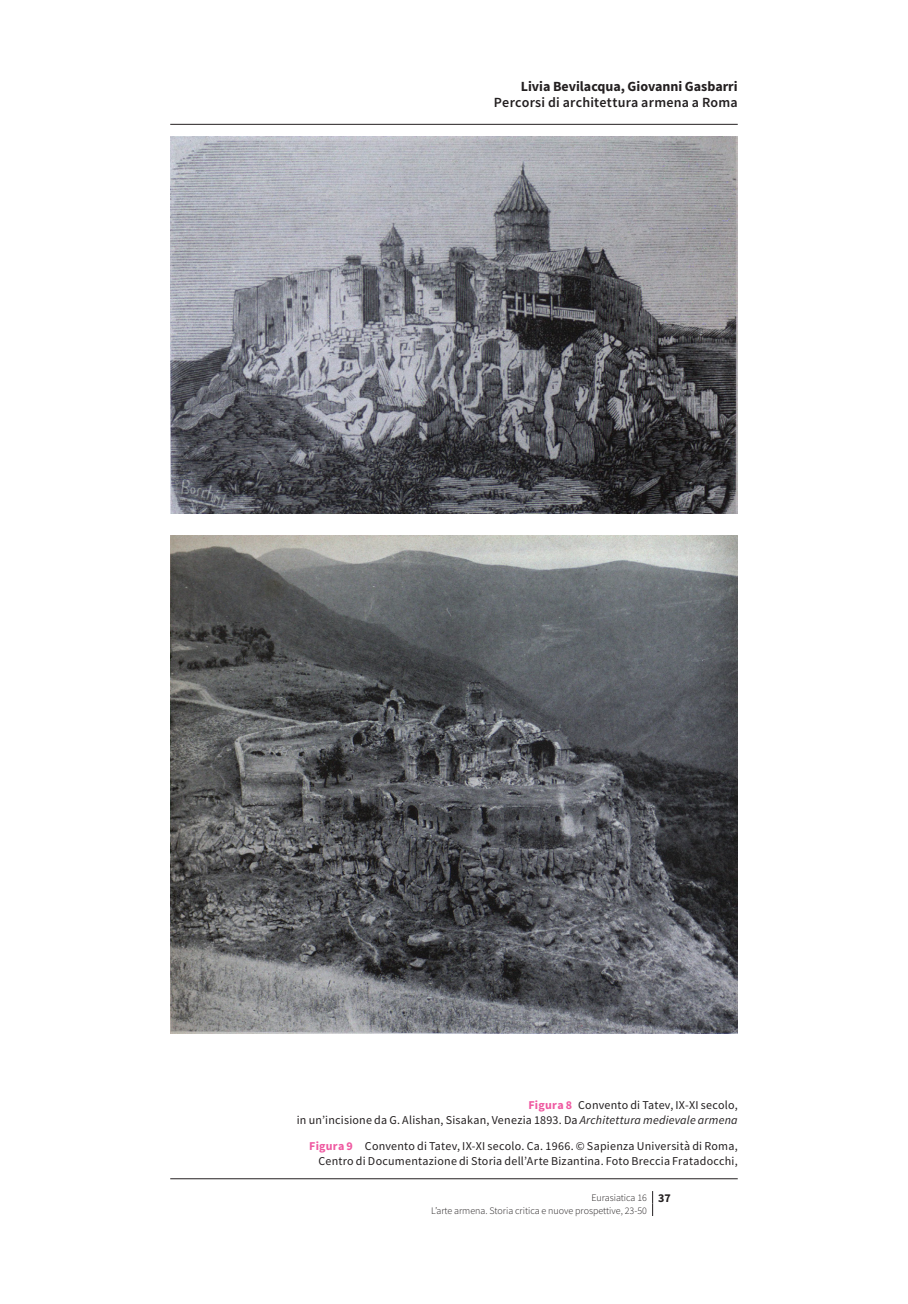
<style>
.page{position:relative;width:908px;height:1304px;background:#fff}
.page>*{position:absolute;margin:0;border:0;box-sizing:border-box;transform-origin:0 0}
.t1{font:600 14px "Source Sans Pro";letter-spacing:.015em;color:#231f20}
.t2{font:700 14px "Source Sans Pro";color:#231f20}
.t3{font:12px/15px "Source Sans Pro";letter-spacing:.02em;color:#231f20;text-align:right}
.t4{font:300 10px/12.4px "Source Sans Pro";color:#231f20}
.s1{font-weight:700;color:#ef59a1}
.s2{font-style:italic}
.s3{font-weight:700;font-size:12px}
</style>
<div class="page">
<svg style="left:652px;top:1191px;width:1px;height:25px"></svg>
<img style="left:170px;top:136px;width:567px;height:377px">
<img style="left:170px;top:536px;width:567px;height:498px">
<hr style="left:170px;top:124px;width:567px;height:1px;background:#231f20">
<hr style="left:170px;top:1178px;width:567px;height:1px;background:#231f20">
<p class="t2" style="left:520px;top:77px;width:218px">Livia Bevilacqua, Giovanni Gasbarri</p>
<p class="t1" style="left:493px;top:94px;width:245px">Percorsi di architettura armena a Roma</p>
<p class="t3" style="left:297px;top:1097px;width:442px"><span class="s1">Figura 8</span> Convento di Tatev, IX-XI secolo,<br>in un’incisione da G. Alishan, Sisakan, Venezia 1893. Da <span class="s2">Architettura medievale armena</span></p>
<p class="t3" style="left:309px;top:1139px;width:430px"><span class="s1">Figura 9</span> Convento di Tatev, IX-XI secolo. Ca. 1966. © Sapienza Università di Roma,<br>Centro di Documentazione di Storia dell’Arte Bizantina. Foto Breccia Fratadocchi,</p>
<p class="t4" style="left:431px;top:1191px;width:241px;text-indent:160px">Eurasiatica 16 <span class="s3">37<br></span>L’arte armena. Storia critica e nuove prospettive, 23-50</p>
</div>
